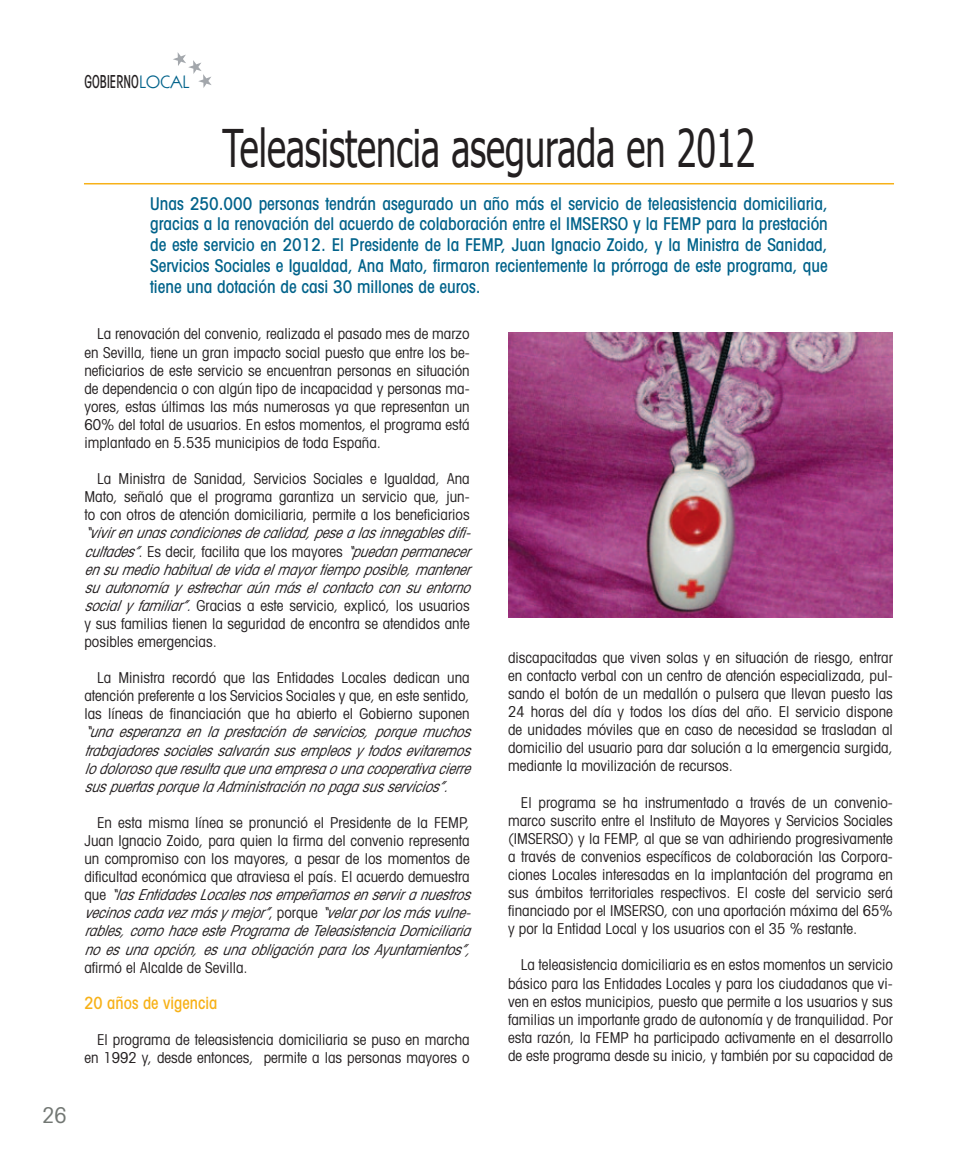
<style>
.page{position:relative;width:978px;height:1149px;background:#fff}
.page>*{position:absolute;margin:0;border:0;box-sizing:border-box;transform-origin:0 0}
.t1{font:51.9px "Tahoma";color:#231f20;scale:.69 1}
.t2{font:condensed 21.75px "Avant Garde";color:#727773}
.t3{font:500 condensed 17.85px "Avant Garde";letter-spacing:.01em;color:#231f20;scale:.7 1}
.t4{font:500 condensed 17.55px/20.7px "Avant Garde";color:#00628a;text-align:justify}
.parrafo_texto_artiuc{font:500 condensed 16.8px "Avant Garde";color:#f7b118}
.parrafo_texto_artiuc-2{font:condensed 15px/18px "Avant Garde";color:#231f20;text-align:justify}
.parrafo_texto_artiuc-3{font:italic condensed 15px/18px "Avant Garde";color:#231f20}
.s1{font-family:"Itc Kabel";font-weight:400;font-stretch:normal;font-size:18px;color:#00628a}
.s2{font-style:italic}
.s3{font-style:normal}
</style>
<div class="page">
<hr style="left:84px;top:183px;width:810px;height:1px;background:#f7b118">
<img style="left:508px;top:332px;width:385px;height:285px">
<svg style="left:173px;top:52px;width:39px;height:36px"></svg>
<p class="t2" style="left:43px;top:1101px;width:26px">26</p>
<p class="t3" style="left:84px;top:70px;width:152px">GOBIERNO<span class="s1">LOCAL</span></p>
<p class="t1" style="left:223px;top:115px;width:774px">Teleasistencia asegurada en 2012</p>
<p class="t4" style="left:150px;top:193px;width:679px">Unas 250.000 personas tendrán asegurado un año más el servicio de teleasistencia domiciliaria, gracias a la renovación del acuerdo de colaboración entre el IMSERSO y la FEMP para la prestación de este servicio en 2012. El Presidente de la FEMP, Juan Ignacio Zoido, y la Ministra de Sanidad, Servicios Sociales e Igualdad, Ana Mato, firmaron recientemente la prórroga de este programa, que tiene una dotación de casi 30 millones de euros.</p>
<p class="parrafo_texto_artiuc-2" style="left:84px;top:324px;width:387px;text-indent:13px">La renovación del convenio, realizada el pasado mes de marzo en Sevilla, tiene un gran impacto social puesto que entre los be&shy;neficiarios de este servicio se encuentran personas en situación de dependencia o con algún tipo de incapacidad y personas ma&shy;yores, estas últimas las más numerosas ya que representan un 60% del total de usuarios. En estos momentos, el programa está implantado en 5.535 municipios de toda España.</p>
<p class="parrafo_texto_artiuc-2" style="left:84px;top:469px;width:393px;text-align:left;text-indent:13px">La Ministra de Sanidad, Servicios Sociales e Igualdad, Ana Mato, señaló que el programa garantiza un servicio que, jun&shy;to con otros de atención domiciliaria, permite a los beneficiarios <span class="s2">“vivirenunascondicionesdecalidad,pesealasinnegablesdifi&shy;cultades”</span>. E s d e c i r, f a c i l i t a q u e l o s m a y o r e s <span class="s2">“puedanpermanecer ensumediohabitualdevidaelmayortiempoposible,mantener suautonomíay estrecharaúnmáselcontactoconsuentorno socialy familiar”.</span>Gracias a este servicio, explicó, los usuarios y sus familias tienen la seguridad de encontra se atendidos ante posibles emergencias.</p>
<p class="parrafo_texto_artiuc-3" style="left:84px;top:668px;width:393px;text-indent:13px"><span class="s3">La Ministra recordó que las Entidades Locales dedican una atención preferente a los Servicios Sociales y que, en este sentido, las líneas de financiación que ha abierto el Gobierno suponen </span>“unaesperanzaenlaprestacióndeservicios,porquemuchos trabajadoressocialessalvaránsusempleosy todosevitaremos lodolorosoqueresultaqueunaempresaounacooperativacierre suspuertasporquelaAdministraciónnopagasusservicios”.</p>
<p class="parrafo_texto_artiuc-2" style="left:84px;top:812px;width:393px;text-align:left;text-indent:13px">En esta misma línea se pronunció el Presidente de la FEMP, Juan Ignacio Zoido, para quien la firma del convenio representa un compromiso con los mayores, a pesar de los momentos de dificultad económica que atraviesa el país. El acuerdo demuestra q u e <span class="s2">“lasEntidadesLocalesnosempeñamosenserviranuestros vecinoscadavezmásy mejor”</span>, p o r q u e <span class="s2">“velarporlosmásvulne&shy;rables,comohaceesteProgramadeTeleasistenciaDomiciliaria noesunaopción,esunaobligaciónparalosAyuntamientos”, </span>afirmó el Alcalde de Sevilla.</p>
<p class="parrafo_texto_artiuc" style="left:84px;top:992px;width:134px">20 años de vigencia</p>
<p class="parrafo_texto_artiuc-2" style="left:84px;top:1029px;width:387px;text-align:right">El programa de teleasistencia domiciliaria se puso en marcha en 1992 y, desde entonces, permite a las personas mayores o</p>
<p class="parrafo_texto_artiuc-2" style="left:508px;top:648px;width:386px">discapacitadas que viven solas y en situación de riesgo, entrar en contacto verbal con un centro de atención especializada, pul&shy;sando el botón de un medallón o pulsera que llevan puesto las 24 horas del día y todos los días del año. El servicio dispone de unidades móviles que en caso de necesidad se trasladan al domicilio del usuario para dar solución a la emergencia surgida, mediante la movilización de recursos.</p>
<p class="parrafo_texto_artiuc-2" style="left:508px;top:792px;width:386px;text-indent:13px">El programa se ha instrumentado a través de un convenio&shy;marco suscrito entre el Instituto de Mayores y Servicios Sociales (IMSERSO) y la FEMP, al que se van adhiriendo progresivamente a través de convenios específicos de colaboración las Corpora&shy;ciones Locales interesadas en la implantación del programa en sus ámbitos territoriales respectivos. El coste del servicio será financiado por el IMSERSO, con una aportación máxima del 65% y por la Entidad Local y los usuarios con el 35 % restante.</p>
<p class="parrafo_texto_artiuc-2" style="left:508px;top:955px;width:386px;text-indent:13px">La teleasistencia domiciliaria es en estos momentos un servicio básico para las Entidades Locales y para los ciudadanos que vi&shy;ven en estos municipios, puesto que permite a los usuarios y sus familias un importante grado de autonomía y de tranquilidad. Por esta razón, la FEMP ha participado activamente en el desarrollo de este programa desde su inicio, y también por su capacidad de</p>
</div>
